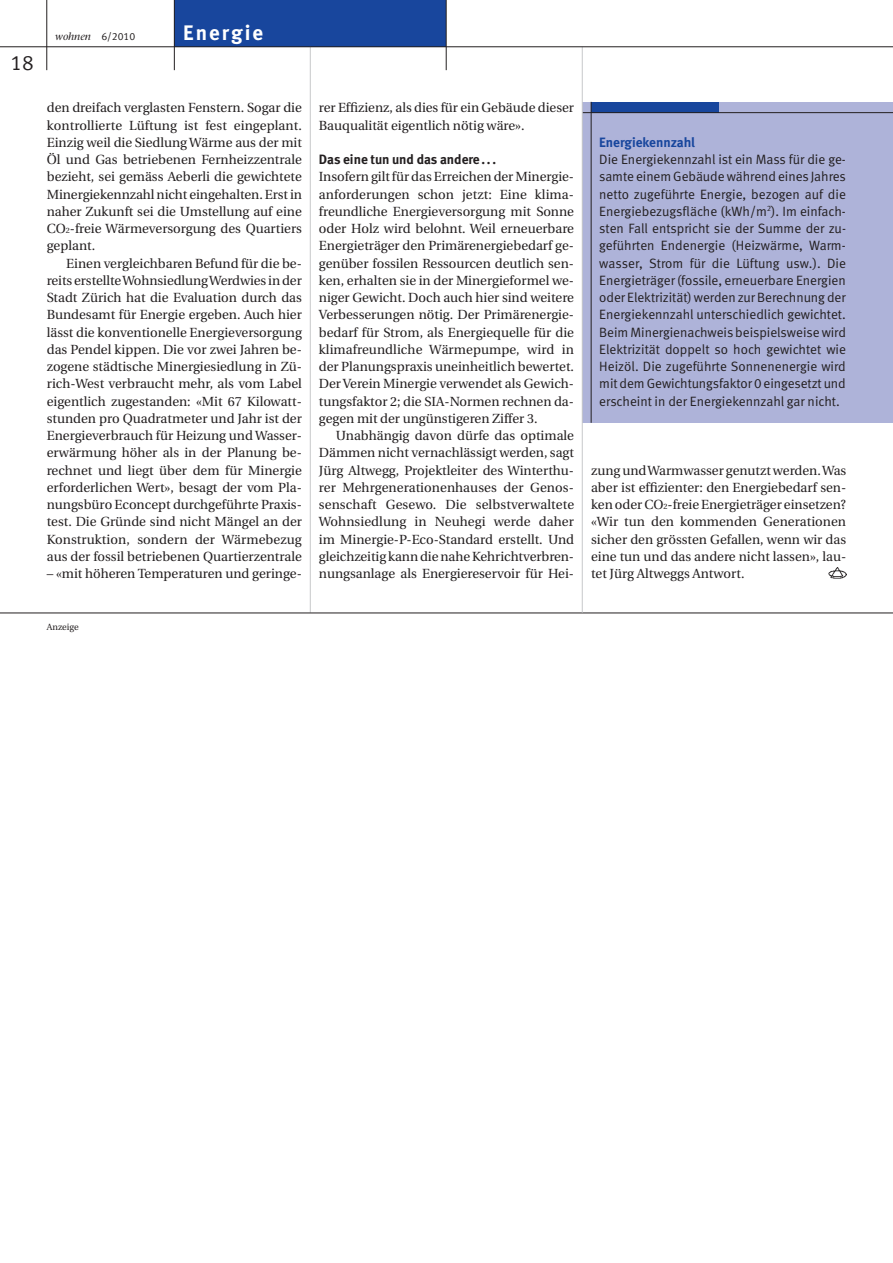
<style>
.page{position:relative;width:893px;height:1263px;background:#fff}
.page>*{position:absolute;margin:0;border:0;box-sizing:border-box;transform-origin:0 0}
.t1{font:700 21px "Meta";letter-spacing:.1em;color:#fff}
.t2{font:21px "Meta Normal LF";color:#231f20}
.t3{font:13.5px/17.2px "Meta Normal LF";color:#231f20;text-align:justify}
.t4{font:700 13.5px "Meta";color:#231f20}
.t5{font:700 13.5px "Meta";color:#18469d}
.t6{font:13.2px/17.2px "Utopia";color:#231f20;text-align:justify}
.t7{font:italic 10.5px "Stone Serif";color:#231f20}
.t8{font:9px "Utopia";color:#231f20}
.s1{font-family:"Meta Normal LF";font-style:normal}
.s2{font-size:7.65px}
</style>
<div class="page">
<div style="left:582px;top:102px;width:311px;height:321px;background:#aeb3d9"></div>
<div style="left:591px;top:102px;width:127px;height:11px;background:#18469d"></div>
<hr style="left:582px;top:112px;width:311px;height:1px;background:#231f20">
<hr style="left:591px;top:102px;width:1px;height:321px;background:#231f20">
<div style="left:174px;top:0;width:272px;height:47px;background:#18469d"></div>
<hr style="left:46px;top:0;width:1px;height:70px;background:#231f20">
<hr style="left:446px;top:0;width:1px;height:70px;background:#231f20">
<hr style="left:174px;top:0;width:1px;height:70px;background:#231f20">
<hr style="left:310px;top:47px;width:1px;height:566px;background:#c7c8ca">
<hr style="left:0;top:613px;width:893px;height:1px;background:#231f20">
<img style="left:829px;top:567px;width:17px;height:11px">
<hr style="left:582px;top:47px;width:1px;height:566px;background:#c7c8ca">
<hr style="left:0;top:46px;width:893px;height:1px;background:#231f20">
<h1 class="t2" style="left:11px;top:51px;width:25px">18</h1>
<p class="t7" style="left:55px;top:31px;width:82px">wohnen <span class="s1">6/2010</span></p>
<h1 class="t1" style="left:183px;top:21px;width:82px">Energie</h1>
<p class="t6" style="left:47px;top:99px;width:257px">den dreifach verglasten Fenstern. Sogar die kontrollierte Lüftung ist fest eingeplant.<br>Einzig weil die Siedlung Wärme aus der mit Öl und Gas betriebenen Fernheizzentrale bezieht, sei gemäss Aeberli die gewichtete Minergiekennzahl nicht eingehalten. Erst in naher Zukunft sei die Umstellung auf eine CO<span class="s2">2</span>-freie Wärmeversorgung des Quartiers geplant.</p>
<p class="t6" style="left:47px;top:255px;width:257px;text-indent:20px">Einen vergleichbaren Befund für die be&shy;reits erstellte Wohnsiedlung Werdwies in der Stadt Zürich hat die Evaluation durch das Bundesamt für Energie ergeben. Auch hier lässt die konventionelle Energieversorgung das Pendel kippen. Die vor zwei Jahren be&shy;zogene städtische Minergiesiedlung in Zü&shy;rich-West verbraucht mehr, als vom Label eigentlich zugestanden: «Mit 67 Kilowatt&shy;stunden pro Quadratmeter und Jahr ist der Energieverbrauch für Heizung und Wasser&shy;erwärmung höher als in der Planung be&shy;rechnet und liegt über dem für Minergie erforderlichen Wert», besagt der vom Pla&shy;nungsbüro Econcept durchgeführte Praxis&shy;test. Die Gründe sind nicht Mängel an der Konstruktion, sondern der Wärmebezug aus der fossil betriebenen Quartierzentrale</p>
<p class="t6" style="left:47px;top:565px;width:257px">– «mit höheren Temperaturen und geringe-</p>
<p class="t6" style="left:319px;top:99px;width:257px">rer Effizienz, als dies für ein Gebäude dieser<br>Bauqualität eigentlich nötig wäre».</p>
<p class="t4" style="left:319px;top:151px;width:179px">Das eine tun und das andere ...</p>
<p class="t6" style="left:319px;top:168px;width:257px">Insofern gilt für das Erreichen der Minergie&shy;anforderungen schon jetzt: Eine klima&shy;freundliche Energieversorgung mit Sonne oder Holz wird belohnt. Weil erneuerbare Energieträger den Primärenergiebedarf ge&shy;genüber fossilen Ressourcen deutlich sen&shy;ken, erhalten sie in der Minergieformel we&shy;niger Gewicht. Doch auch hier sind weitere Verbesserungen nötig. Der Primärenergie&shy;bedarf für Strom, als Energiequelle für die klimafreundliche Wärmepumpe, wird in der Planungspraxis uneinheitlich bewertet.<br>Der Verein Minergie verwendet als Gewich&shy;tungsfaktor 2; die SIA-Normen rechnen da&shy;gegen mit der ungünstigeren Ziffer 3.</p>
<p class="t6" style="left:319px;top:427px;width:257px;text-align:left;text-indent:17px">Unabhängig davon dürfe das optimale Dämmen nicht vernachlässigt werden, sagt Jürg Altwegg, Projektleiter des Winterthu&shy;rer Mehrgenerationenhauses der Genos&shy;senschaft Gesewo. Die selbstverwaltete Wohnsiedlung in Neuhegi werde daher im Minergie-P-Eco-Standard erstellt. Und gleichzeitig kann die nahe Kehrichtverbren&shy;nungsanlage als Energiereservoir für Hei-</p>
<p class="t8" style="left:47px;top:622px;width:34px">Anzeige</p>
<p class="t5" style="left:599px;top:134px;width:97px">Energiekennzahl</p>
<p class="t3" style="left:599px;top:151px;width:248px">Die Energiekennzahl ist ein Mass für die ge&shy;samte einem Gebäude während eines Jahres netto zugeführte Energie, bezogen auf die Energiebezugsfläche (kWh/m<sup>2</sup>). Im einfach&shy;sten Fall entspricht sie der Summe der zu&shy;geführten Endenergie (Heizwärme, Warm&shy;wasser, Strom für die Lüftung usw.). Die Energieträger (fossile, erneuerbare Energien oder Elektrizität) werden zur Berechnung der Energiekennzahl unterschiedlich gewichtet.<br>Beim Minergienachweis beispielsweise wird Elektrizität doppelt so hoch gewichtet wie Heizöl. Die zugeführte Sonnenenergie wird mit dem Gewichtungsfaktor 0 eingesetzt und erscheint in der Energiekennzahl gar nicht.</p>
<p class="t6" style="left:591px;top:462px;width:257px">zung und Warmwasser genutzt werden. Was aber ist effizienter: den Energiebedarf sen&shy;ken oder CO<span class="s2">2</span>-freie Energieträger einsetzen? «Wir tun den kommenden Generationen sicher den grössten Gefallen, wenn wir das eine tun und das andere nicht lassen», lau&shy;tet Jürg Altweggs Antwort.</p>
</div>
